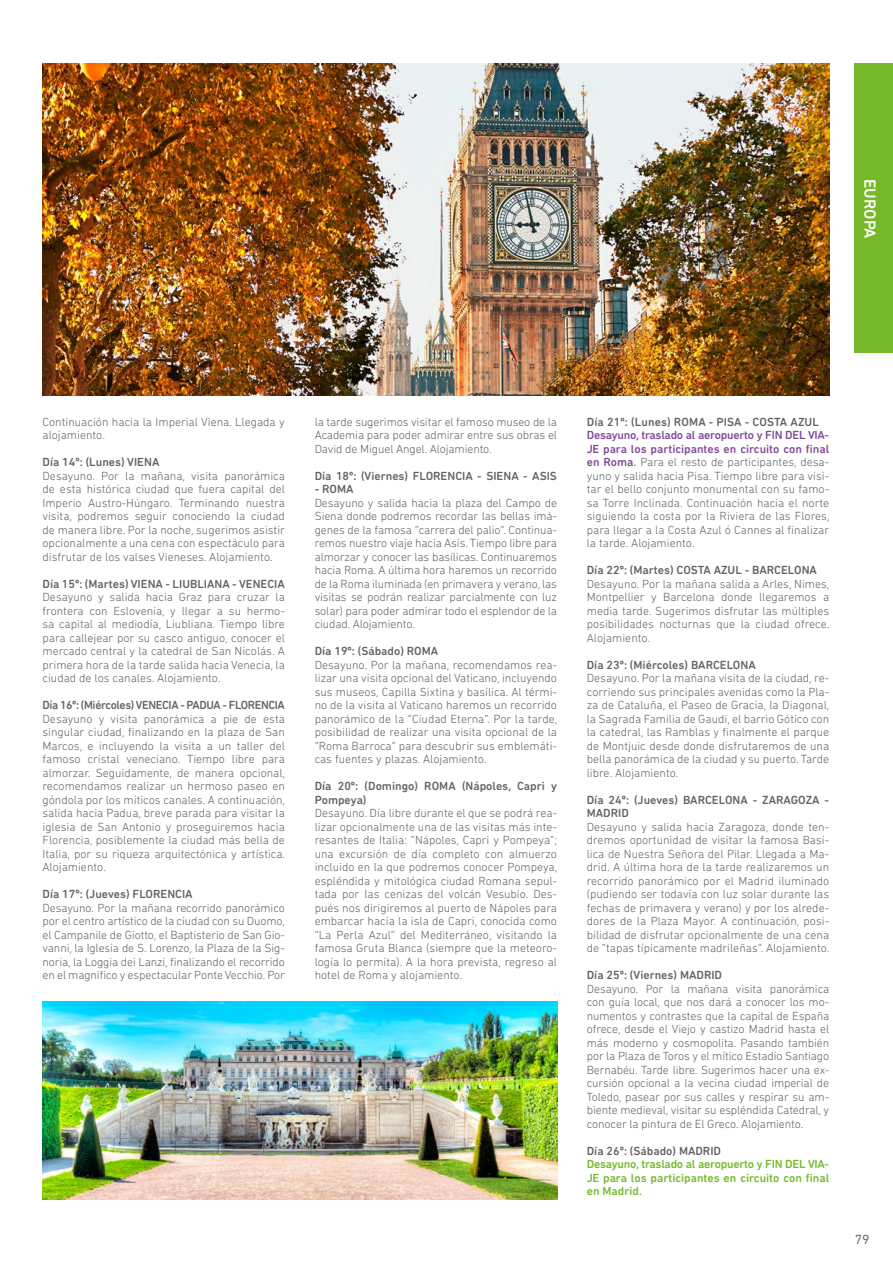
<style>
.page{position:relative;width:893px;height:1263px;background:#fff}
.page>*{position:absolute;margin:0;border:0;box-sizing:border-box;transform-origin:0 0}
.t1{font:500 16.5px "DIN Next Rounded LT Pro";color:#fff}
.t2{font:13.5px "DIN Next Rounded LT Pro";color:#706f6f}
.t3{font:300 12px/13.5px "DIN Next Rounded LT Pro";color:#646363;text-align:justify}
.t4{font:500 12px/13.5px "DIN Next Rounded LT Pro";color:#646363}
.t5{font:500 12px/13.5px "DIN Next Rounded LT Pro";color:#76b82a;text-align:justify}
.t6{font:500 12px "DIN Next Rounded LT Pro";letter-spacing:-.03em;color:#646363}
.s1{font-weight:500;color:#814997}
.s2{font-weight:500;color:#76b82a}
</style>
<div class="page">
<div style="left:854px;top:64px;width:39px;height:289px;background:#76b82a"></div>
<img style="left:43px;top:64px;width:786px;height:331px">
<img style="left:43px;top:1001px;width:514px;height:198px">
<h1 class="t1" style="left:880px;top:179px;width:61px;rotate:90deg">EUROPA</h1>
<p class="t3" style="left:43px;top:415px;width:244px">Continuación hacia la Imperial Viena. Llegada y alojamiento.</p>
<p class="t4" style="left:43px;top:455px;width:118px">Día 14º: (Lunes) VIENA</p>
<p class="t3" style="left:43px;top:469px;width:244px">Desayuno. Por la mañana, visita panorámica de esta histórica ciudad que fuera capital del Imperio Austro-Húngaro. Terminando nuestra visita, podremos seguir conociendo la ciudad de manera libre. Por la noche, sugerimos asistir opcionalmente a una cena con espectáculo para disfrutar de los valses Vieneses. Alojamiento.</p>
<p class="t4" style="left:43px;top:577px;width:244px">Día 15º: (Martes) VIENA - LIUBLIANA - VENECIA</p>
<p class="t3" style="left:43px;top:590px;width:244px">Desayuno y salida hacia Graz para cruzar la frontera con Eslovenia, y llegar a su hermo&shy;sa capital al mediodía, Liubliana. Tiempo libre para callejear por su casco antiguo, conocer el mercado central y la catedral de San Nicolás. A primera hora de la tarde salida hacia Venecia, la ciudad de los canales. Alojamiento.</p>
<p class="t6" style="left:43px;top:698px;width:244px">Día 16º: (Miércoles) VENECIA - PADUA - FLORENCIA</p>
<p class="t3" style="left:43px;top:712px;width:244px">Desayuno y visita panorámica a pie de esta singular ciudad, finalizando en la plaza de San Marcos, e incluyendo la visita a un taller del famoso cristal veneciano. Tiempo libre para almorzar. Seguidamente, de manera opcional, recomendamos realizar un hermoso paseo en góndola por los míticos canales. A continuación, salida hacia Padua, breve parada para visitar la iglesia de San Antonio y proseguiremos hacia Florencia, posiblemente la ciudad más bella de Italia, por su riqueza arquitectónica y artística.<br>Alojamiento.</p>
<p class="t4" style="left:43px;top:887px;width:152px">Día 17º: (Jueves) FLORENCIA</p>
<p class="t3" style="left:43px;top:901px;width:244px">Desayuno. Por la mañana recorrido panorámico por el centro artístico de la ciudad con su Duomo, el Campanile de Giotto, el Baptisterio de San Gio&shy;vanni, la Iglesia de S. Lorenzo, la Plaza de la Sig&shy;noria, la Loggia dei Lanzi, finalizando el recorrido en el magnífico y espectacular Ponte Vecchio. Por</p>
<p class="t3" style="left:315px;top:415px;width:244px">la tarde sugerimos visitar el famoso museo de la Academia para poder admirar entre sus obras el David de Miguel Angel. Alojamiento.</p>
<p class="t4" style="left:315px;top:469px;width:244px">Día 18º: (Viernes) FLORENCIA - SIENA - ASIS</p>
<p class="t4" style="left:315px;top:482px;width:40px">- ROMA</p>
<p class="t3" style="left:315px;top:496px;width:244px">Desayuno y salida hacia la plaza del Campo de Siena donde podremos recordar las bellas imá&shy;genes de la famosa “carrera del palio”. Continua&shy;remos nuestro viaje hacia Asís. Tiempo libre para almorzar y conocer las basílicas. Continuaremos hacia Roma. A última hora haremos un recorrido de la Roma iluminada (en primavera y verano, las visitas se podrán realizar parcialmente con luz solar) para poder admirar todo el esplendor de la ciudad. Alojamiento.</p>
<p class="t4" style="left:315px;top:644px;width:125px">Día 19º: (Sábado) ROMA</p>
<p class="t3" style="left:315px;top:658px;width:244px">Desayuno. Por la mañana, recomendamos rea&shy;lizar una visita opcional del Vaticano, incluyendo sus museos, Capilla Sixtina y basílica. Al térmi&shy;no de la visita al Vaticano haremos un recorrido panorámico de la “Ciudad Eterna”. Por la tarde, posibilidad de realizar una visita opcional de la “Roma Barroca” para descubrir sus emblemáti&shy;cas fuentes y plazas. Alojamiento.</p>
<p class="t4" style="left:315px;top:779px;width:244px">Día 20º: (Domingo) ROMA (Nápoles, Capri y<br>Pompeya)</p>
<p class="t3" style="left:315px;top:806px;width:244px">Desayuno. Día libre durante el que se podrá rea&shy;lizar opcionalmente una de las visitas más inte&shy;resantes de Italia: “Nápoles, Capri y Pompeya”; una excursión de día completo con almuerzo incluido en la que podremos conocer Pompeya, espléndida y mitológica ciudad Romana sepul&shy;tada por las cenizas del volcán Vesubio. Des&shy;pués nos dirigiremos al puerto de Nápoles para embarcar hacia la isla de Capri, conocida como “La Perla Azul” del Mediterráneo, visitando la famosa Gruta Blanca (siempre que la meteoro&shy;logía lo permita). A la hora prevista, regreso al hotel de Roma y alojamiento.</p>
<p class="t4" style="left:587px;top:415px;width:234px">Día 21º: (Lunes) ROMA - PISA - COSTA AZUL</p>
<p class="t3" style="left:587px;top:428px;width:244px"><span class="s1">Desayuno, traslado al aeropuerto y FIN DEL VIA-JE para los participantes en circuito con final en Roma</span><span class="s2">.</span> Para el resto de participantes, desa&shy;yuno y salida hacia Pisa. Tiempo libre para visi&shy;tar el bello conjunto monumental con su famo&shy;sa Torre Inclinada. Continuación hacia el norte siguiendo la costa por la Riviera de las Flores, para llegar a la Costa Azul ó Cannes al finalizar la tarde. Alojamiento.</p>
<p class="t4" style="left:587px;top:563px;width:232px">Día 22º: (Martes) COSTA AZUL - BARCELONA</p>
<p class="t3" style="left:587px;top:577px;width:244px">Desayuno. Por la mañana salida a Arles, Nimes, Montpellier y Barcelona donde llegaremos a media tarde. Sugerimos disfrutar las múltiples posibilidades nocturnas que la ciudad ofrece.<br>Alojamiento.</p>
<p class="t4" style="left:587px;top:658px;width:170px">Día 23º: (Miércoles) BARCELONA</p>
<p class="t3" style="left:587px;top:671px;width:244px">Desayuno. Por la mañana visita de la ciudad, re&shy;corriendo sus principales avenidas como la Pla&shy;za de Cataluña, el Paseo de Gracia, la Diagonal, la Sagrada Familia de Gaudi, el barrio Gótico con la catedral, las Ramblas y finalmente el parque de Montjuic desde donde disfrutaremos de una bella panorámica de la ciudad y su puerto. Tarde libre. Alojamiento.</p>
<p class="t4" style="left:587px;top:793px;width:244px">Día 24º: (Jueves) BARCELONA - ZARAGOZA -<br>MADRID</p>
<p class="t3" style="left:587px;top:820px;width:244px">Desayuno y salida hacia Zaragoza, donde ten&shy;dremos oportunidad de visitar la famosa Basí&shy;lica de Nuestra Señora del Pilar. Llegada a Ma&shy;drid. A última hora de la tarde realizaremos un recorrido panorámico por el Madrid iluminado (pudiendo ser todavía con luz solar durante las fechas de primavera y verano) y por los alrede&shy;dores de la Plaza Mayor. A continuación, posi&shy;bilidad de disfrutar opcionalmente de una cena de “tapas típicamente madrileñas”. Alojamiento.</p>
<p class="t4" style="left:587px;top:968px;width:137px">Día 25º: (Viernes) MADRID</p>
<p class="t3" style="left:587px;top:982px;width:244px">Desayuno. Por la mañana visita panorámica con guía local, que nos dará a conocer los mo&shy;numentos y contrastes que la capital de España ofrece, desde el Viejo y castizo Madrid hasta el más moderno y cosmopolita. Pasando también por la Plaza de Toros y el mítico Estadio Santiago Bernabéu. Tarde libre. Sugerimos hacer una ex&shy;cursión opcional a la vecina ciudad imperial de Toledo, pasear por sus calles y respirar su am&shy;biente medieval, visitar su espléndida Catedral, y conocer la pintura de El Greco. Alojamiento.</p>
<p class="t4" style="left:587px;top:1144px;width:136px">Día 26º: (Sábado) MADRID</p>
<p class="t5" style="left:587px;top:1157px;width:244px">Desayuno, traslado al aeropuerto y FIN DEL VIA-JE para los participantes en circuito con final en Madrid.</p>
<p class="t2" style="left:855px;top:1231px;width:16px">79</p>
</div>
